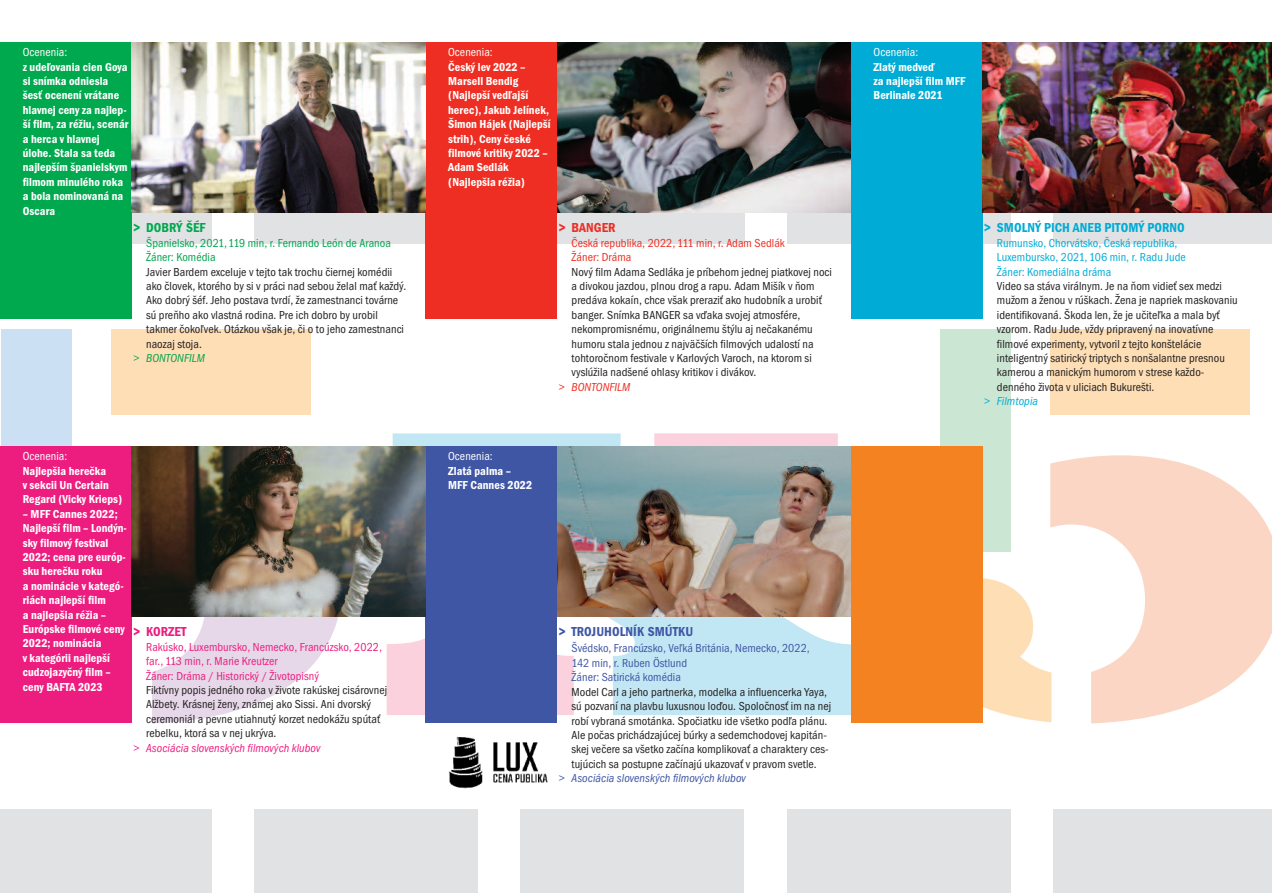
<style>
.page{position:relative;width:1272px;height:893px;background:#fff}
.page>*{position:absolute;margin:0;border:0;box-sizing:border-box;transform-origin:0 0}
.t1{font:600 condensed 13.5px "Franklin Gothic Itc TCE";letter-spacing:.005em;color:#00acd5}
.t2{font:600 condensed 13.5px "Franklin Gothic Itc TCE";letter-spacing:.005em;color:#3f56a5}
.t3{font:600 condensed 13.5px "Franklin Gothic Itc TCE";letter-spacing:.005em;color:#00a84e}
.t4{font:600 condensed 13.5px "Franklin Gothic Itc TCE";letter-spacing:.005em;color:#ee2e22}
.t5{font:600 condensed 13.5px "Franklin Gothic Itc TCE";letter-spacing:.005em;color:#ed1d80}
.t6{font:condensed 12px "Franklin Gothic Itc TCE";letter-spacing:.005em;color:#231f20}
.t7{font:600 condensed 12px/14.4px "Franklin Gothic Itc TCE";letter-spacing:.005em;color:#fff}
.t8{font:condensed 12px/14.4px "Franklin Gothic Itc TCE";letter-spacing:.005em;color:#ed1d80}
.t9{font:condensed 12px/14.4px "Franklin Gothic Itc TCE";letter-spacing:.005em;color:#00acd5}
.t10{font:condensed 12px/14.9px "Franklin Gothic Itc TCE";letter-spacing:.005em;color:#3f56a5}
.t11{font:condensed 12px/14.4px "Franklin Gothic Itc TCE";letter-spacing:.005em;color:#00a54f}
.t12{font:condensed 12px/14.4px "Franklin Gothic Itc TCE";letter-spacing:.005em;color:#ee2e22}
.t13{font:condensed 12px "Franklin Gothic Itc TCE";letter-spacing:.005em;color:#fff}
.t14{font:italic condensed 12px "Franklin Gothic Itc TCE";letter-spacing:.005em;color:#ed1d80}
.t15{font:italic condensed 12px "Franklin Gothic Itc TCE";letter-spacing:.005em;color:#3f56a5}
.t16{font:italic condensed 12px "Franklin Gothic Itc TCE";letter-spacing:.005em;color:#ee2e22}
.t17{font:italic condensed 12px "Franklin Gothic Itc TCE";letter-spacing:.005em;color:#00a54f}
.t18{font:italic condensed 12px "Franklin Gothic Itc TCE";letter-spacing:.005em;color:#00acd5}
.s1{font-style:normal;color:#00a84e}
.s2{font-style:normal}
</style>
<div class="page">
<div style="left:0;top:809px;width:211px;height:84px;background:#e1e2e4"></div>
<div style="left:254px;top:809px;width:224px;height:84px;background:#e1e2e4"></div>
<div style="left:520px;top:809px;width:224px;height:84px;background:#e1e2e4"></div>
<div style="left:786px;top:809px;width:224px;height:84px;background:#e1e2e4"></div>
<div style="left:1052px;top:809px;width:219px;height:84px;background:#e1e2e4"></div>
<div style="left:0;top:157px;width:212px;height:86px;background:#e1e2e4"></div>
<div style="left:254px;top:157px;width:224px;height:86px;background:#e1e2e4"></div>
<div style="left:520px;top:157px;width:224px;height:86px;background:#e1e2e4"></div>
<div style="left:787px;top:157px;width:223px;height:86px;background:#e1e2e4"></div>
<div style="left:1053px;top:157px;width:218px;height:86px;background:#e1e2e4"></div>
<div style="left:111px;top:329px;width:200px;height:85px;background:#fedeb5"></div>
<svg style="left:152px;top:617px;width:186px;height:106px;fill:#e6d8e9"></svg>
<div style="left:1px;top:329px;width:71px;height:223px;background:#cbe0f3"></div>
<svg style="left:386px;top:644px;width:6px;height:71px"></svg>
<svg style="left:392px;top:433px;width:458px;height:282px;fill:#c2e7f4"></svg>
<div style="left:1050px;top:329px;width:199px;height:85px;background:#fedeb5"></div>
<svg style="left:1050px;top:455px;width:221px;height:268px;fill:#fcd6c5"></svg>
<svg style="left:982px;top:578px;width:69px;height:144px"></svg>
<div style="left:940px;top:329px;width:70px;height:223px;background:#cbe6d3"></div>
<div style="left:425px;top:43px;width:132px;height:276px;background:#ee2e22"></div>
<div style="left:425px;top:446px;width:132px;height:277px;background:#3f56a5"></div>
<div style="left:0;top:43px;width:132px;height:276px;background:#00a84e"></div>
<div style="left:850px;top:43px;width:132px;height:276px;background:#00acd5"></div>
<img style="left:982px;top:43px;width:289px;height:170px">
<img style="left:448px;top:736px;width:100px;height:53px">
<div style="left:0;top:446px;width:132px;height:277px;background:#ed1d80"></div>
<img style="left:557px;top:43px;width:293px;height:170px">
<img style="left:557px;top:446px;width:293px;height:171px">
<img style="left:132px;top:43px;width:293px;height:170px">
<img style="left:132px;top:446px;width:293px;height:171px">
<div style="left:850px;top:446px;width:132px;height:277px;background:#f58220"></div>
<p class="t13" style="left:23px;top:45px;width:46px">Ocenenia:</p>
<p class="t7" style="left:23px;top:59px;width:107px">z udeľovania cien Goya si snímka odniesla šesť ocenení vrátane hlavnej ceny za najlep&shy;ší film, za réžiu, scenár a herca v hlavnej úlohe. Stala sa teda najlepším španielskym filmom minulého roka a bola nominovaná na<br>Oscara</p>
<p class="t3" style="left:133px;top:219px;width:74px">&gt; DOBRÝ ŠÉF</p>
<p class="t11" style="left:146px;top:235px;width:246px">Španielsko, 2021,119 min, r. Fernando León de Aranoa<br>Žáner: Komédia</p>
<p class="t6" style="left:146px;top:264px;width:248px">Javier Bardem exceluje v tejto tak trochu čiernej komédii</p>
<p class="t6" style="left:146px;top:279px;width:261px">ako človek, ktorého by si v práci nad sebou želal mať každý.</p>
<p class="t6" style="left:146px;top:293px;width:254px">Ako dobrý šéf. Jeho postava tvrdí, že zamestnanci továrne</p>
<p class="t6" style="left:146px;top:308px;width:233px">sú preňho ako vlastná rodina. Pre ich dobro by urobil</p>
<p class="t6" style="left:146px;top:322px;width:259px">takmer čokoľvek. Otázkou však je, či o to jeho zamestnanci</p>
<p class="t6" style="left:146px;top:336px;width:57px">naozaj stoja.</p>
<p class="t17" style="left:133px;top:351px;width:73px"><span class="s1">&gt;</span> BONTONFILM</p>
<p class="t13" style="left:23px;top:449px;width:46px">Ocenenia:</p>
<p class="t7" style="left:23px;top:463px;width:101px">Najlepšia herečka<br>v sekcii Un Certain<br>Regard (Vicky Krieps)</p>
<p class="t7" style="left:23px;top:506px;width:106px">– MFF Cannes 2022;<br>Najlepší film – Londýn&shy;sky filmový festival<br>2022; cena pre európ&shy;sku herečku roku<br>a nominácie v kategó&shy;riách najlepší film<br>a najlepšia réžia –<br>Európske filmové ceny<br>2022; nominácia<br>v kategórii najlepší cudzojazyčný film – ceny BAFTA 2023</p>
<p class="t5" style="left:133px;top:623px;width:54px">&gt; KORZET</p>
<p class="t8" style="left:146px;top:639px;width:237px">Rakúsko, Luxembursko, Nemecko, Francúzsko, 2022, far., 113 min, r. Marie Kreutzer<br>Žáner: Dráma / Historický / Životopisný</p>
<p class="t6" style="left:146px;top:683px;width:242px">Fiktívny popis jedného roka v živote rakúskej cisárovnej</p>
<p class="t6" style="left:146px;top:697px;width:226px">Alžbety. Krásnej ženy, známej ako Sissi. Ani dvorský</p>
<p class="t6" style="left:146px;top:712px;width:236px">ceremoniál a pevne utiahnutý korzet nedokážu spútať</p>
<p class="t6" style="left:146px;top:726px;width:132px">rebelku, ktorá sa v nej ukrýva.</p>
<p class="t14" style="left:133px;top:740px;width:189px"><span class="s2">&gt;</span> Asociácia slovenských filmových klubov</p>
<p class="t13" style="left:448px;top:45px;width:46px">Ocenenia:</p>
<p class="t7" style="left:448px;top:59px;width:104px">Český lev 2022 –<br>Marsell Bendig (Najlepší vedľajší herec), Jakub Jelínek,<br>Šimon Hájek (Najlepší strih), Ceny české filmové kritiky 2022 –<br>Adam Sedlák (Najlepšia réžia)</p>
<p class="t4" style="left:559px;top:219px;width:58px">&gt; BANGER</p>
<p class="t12" style="left:571px;top:235px;width:215px">Česká republika, 2022, 111 min, r. Adam Sedlák<br>Žáner: Dráma</p>
<p class="t6" style="left:571px;top:264px;width:262px">Nový film Adama Sedláka je príbehom jednej piatkovej noci</p>
<p class="t6" style="left:571px;top:279px;width:244px">a divokou jazdou, plnou drog a rapu. Adam Mišík v ňom</p>
<p class="t6" style="left:571px;top:293px;width:252px">predáva kokaín, chce však preraziť ako hudobník a urobiť</p>
<p class="t6" style="left:571px;top:308px;width:230px">banger. Snímka BANGER sa vďaka svojej atmosfére,</p>
<p class="t6" style="left:571px;top:322px;width:243px">nekompromisnému, originálnemu štýlu aj nečakanému</p>
<p class="t6" style="left:571px;top:336px;width:244px">humoru stala jednou z najväčších filmových udalostí na</p>
<p class="t6" style="left:571px;top:351px;width:242px">tohtoročnom festivale v Karlových Varoch, na ktorom si</p>
<p class="t6" style="left:571px;top:365px;width:186px">vyslúžila nadšené ohlasy kritikov i divákov.</p>
<p class="t16" style="left:559px;top:380px;width:73px"><span class="s2">&gt;</span> BONTONFILM</p>
<p class="t13" style="left:448px;top:449px;width:46px">Ocenenia:</p>
<p class="t7" style="left:448px;top:463px;width:85px">Zlatá palma –<br>MFF Cannes 2022</p>
<p class="t13" style="left:873px;top:45px;width:46px">Ocenenia:</p>
<p class="t7" style="left:873px;top:59px;width:93px">Zlatý medveď<br>za najlepší film MFF<br>Berlinale 2021</p>
<p class="t1" style="left:984px;top:219px;width:202px">&gt; SMOLNÝ PICH ANEB PITOMÝ PORNO</p>
<p class="t9" style="left:996px;top:235px;width:190px">Rumunsko, Chorvátsko, Česká republika,<br>Luxembursko, 2021, 106 min, r. Radu Jude<br>Žáner: Komediálna dráma</p>
<p class="t6" style="left:996px;top:279px;width:226px">Video sa stáva virálnym. Je na ňom vidieť sex medzi</p>
<p class="t6" style="left:996px;top:293px;width:242px">mužom a ženou v rúškach. Žena je napriek maskovaniu</p>
<p class="t6" style="left:996px;top:308px;width:224px">identifikovaná. Škoda len, že je učiteľka a mala byť</p>
<p class="t6" style="left:996px;top:322px;width:218px">vzorom. Radu Jude, vždy pripravený na inovatívne</p>
<p class="t6" style="left:996px;top:336px;width:206px">filmové experimenty, vytvoril z tejto konštelácie</p>
<p class="t6" style="left:996px;top:351px;width:229px">inteligentný satirický triptych s nonšalantne presnou</p>
<p class="t6" style="left:996px;top:365px;width:209px">kamerou a manickým humorom v strese každo-</p>
<p class="t6" style="left:996px;top:380px;width:159px">denného života v uliciach Bukurešti.</p>
<p class="t18" style="left:984px;top:394px;width:55px"><span class="s2">&gt;</span> Filmtopia</p>
<p class="t2" style="left:559px;top:623px;width:136px">&gt; TROJUHOLNÍK SMÚTKU</p>
<p class="t10" style="left:571px;top:640px;width:240px">Švédsko, Francúzsko, Veľká Británia, Nemecko, 2022,<br>142 min, r. Ruben Östlund<br>Žáner: Satirická komédia</p>
<p class="t6" style="left:571px;top:685px;width:257px">Model Carl a jeho partnerka, modelka a influencerka Yaya,</p>
<p class="t6" style="left:571px;top:699px;width:261px">sú pozvaní na plavbu luxusnou loďou. Spoločnosť im na nej</p>
<p class="t6" style="left:571px;top:713px;width:257px">robí vybraná smotánka. Spočiatku ide všetko podľa plánu.</p>
<p class="t6" style="left:571px;top:728px;width:257px">Ale počas prichádzajúcej búrky a sedemchodovej kapitán-</p>
<p class="t6" style="left:571px;top:742px;width:259px">skej večere sa všetko začína komplikovať a charaktery ces-</p>
<p class="t6" style="left:571px;top:757px;width:247px">tujúcich sa postupne začínajú ukazovať v pravom svetle.</p>
<p class="t15" style="left:559px;top:771px;width:189px"><span class="s2">&gt;</span> Asociácia slovenských filmových klubov</p>
</div>
